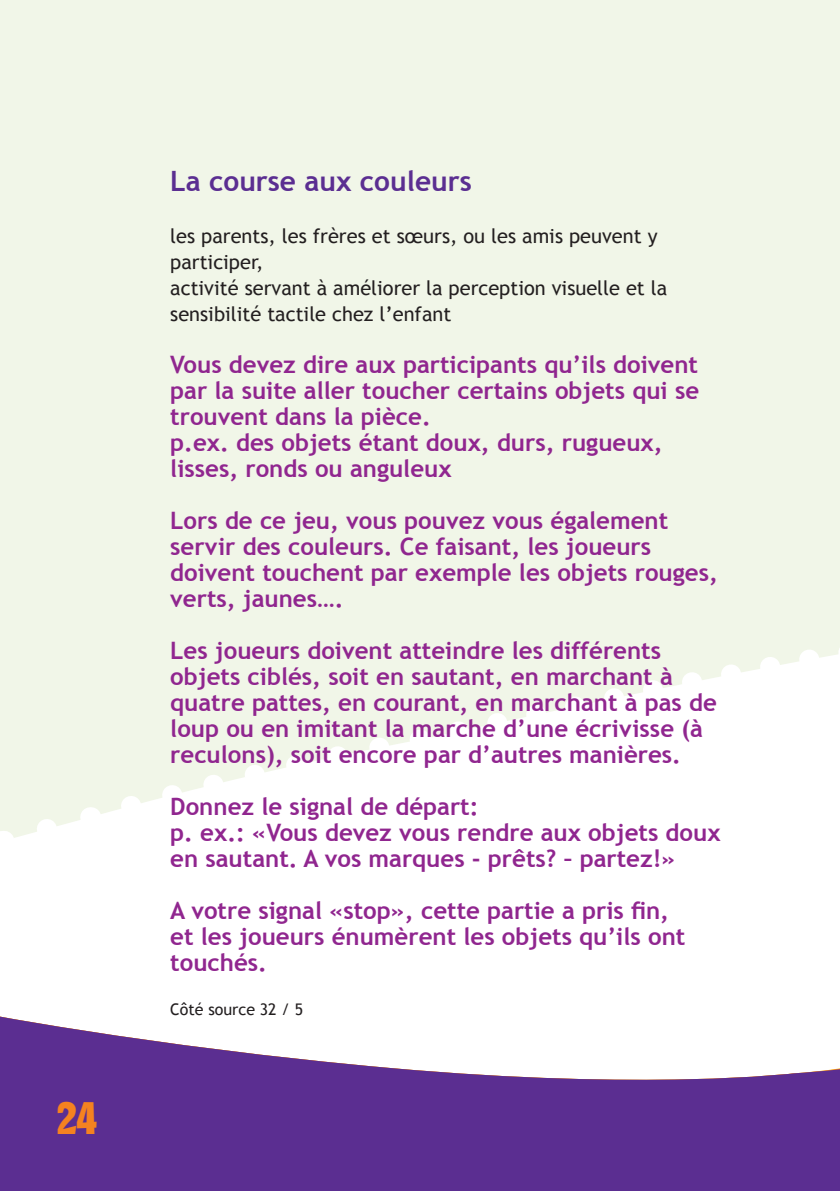
<style>
.page{position:relative;width:840px;height:1191px;background:#fff}
.page>*{position:absolute;margin:0;border:0;box-sizing:border-box;transform-origin:0 0}
.t1{font:40px "Slamming";color:#f58220}
.t2{font:700 28px "Trebuchet MS";color:#5b2e91}
.t3{font:700 24px/26px "Trebuchet MS";color:#90268f}
.t4{font:20px/26px "Trebuchet MS";color:#231f20}
.t5{font:16px "Trebuchet MS";color:#231f20}
</style>
<div class="page">
<svg style="left:0;top:1016px;width:839px;height:175px;fill:#5b2e91"></svg>
<div style="left:0;top:0;width:839px;height:814px;background:#f1f6e8"></div>
<svg style="left:434px;top:582px;width:405px;height:173px"></svg>
<svg style="left:0;top:0;width:1px;height:26px"></svg>
<svg style="left:0;top:221px;width:1px;height:20px"></svg>
<svg style="left:0;top:443px;width:1px;height:20px"></svg>
<svg style="left:0;top:530px;width:1px;height:20px"></svg>
<svg style="left:0;top:678px;width:1px;height:20px"></svg>
<svg style="left:0;top:798px;width:93px;height:40px"></svg>
<svg style="left:106px;top:720px;width:316px;height:94px"></svg>
<svg style="left:839px;top:592px;width:1px;height:56px"></svg>
<h1 class="t1" style="left:57px;top:1094px;width:42px">24</h1>
<p class="t2" style="left:170px;top:163px;width:303px">La course aux couleurs</p>
<p class="t4" style="left:170px;top:223px;width:498px">les parents, les frères et sœurs, ou les amis peuvent y participer,<br>activité servant à améliorer la perception visuelle et la sensibilité tactile chez l’enfant</p>
<p class="t3" style="left:170px;top:351px;width:530px">Vous devez dire aux participants qu’ils doivent par la suite aller toucher certains objets qui se trouvent dans la pièce.<br>p.ex. des objets étant doux, durs, rugueux, lisses, ronds ou anguleux</p>
<p class="t3" style="left:170px;top:507px;width:549px">Lors de ce jeu, vous pouvez vous également servir des couleurs. Ce faisant, les joueurs doivent touchent par exemple les objets rouges, verts, jaunes….</p>
<p class="t3" style="left:170px;top:637px;width:548px">Les joueurs doivent atteindre les différents objets ciblés, soit en sautant, en marchant à quatre pattes, en courant, en marchant à pas de loup ou en imitant la marche d’une écrivisse (à reculons), soit encore par d’autres manières.</p>
<p class="t3" style="left:170px;top:793px;width:551px">Donnez le signal de départ:<br>p. ex.: «Vous devez vous rendre aux objets doux en sautant. A vos marques - prêts? – partez!»</p>
<p class="t3" style="left:170px;top:897px;width:516px">A votre signal «stop», cette partie a pris fin, et les joueurs énumèrent les objets qu’ils ont touchés.</p>
<p class="t5" style="left:170px;top:1000px;width:134px">Côté source 32 / 5</p>
</div>
